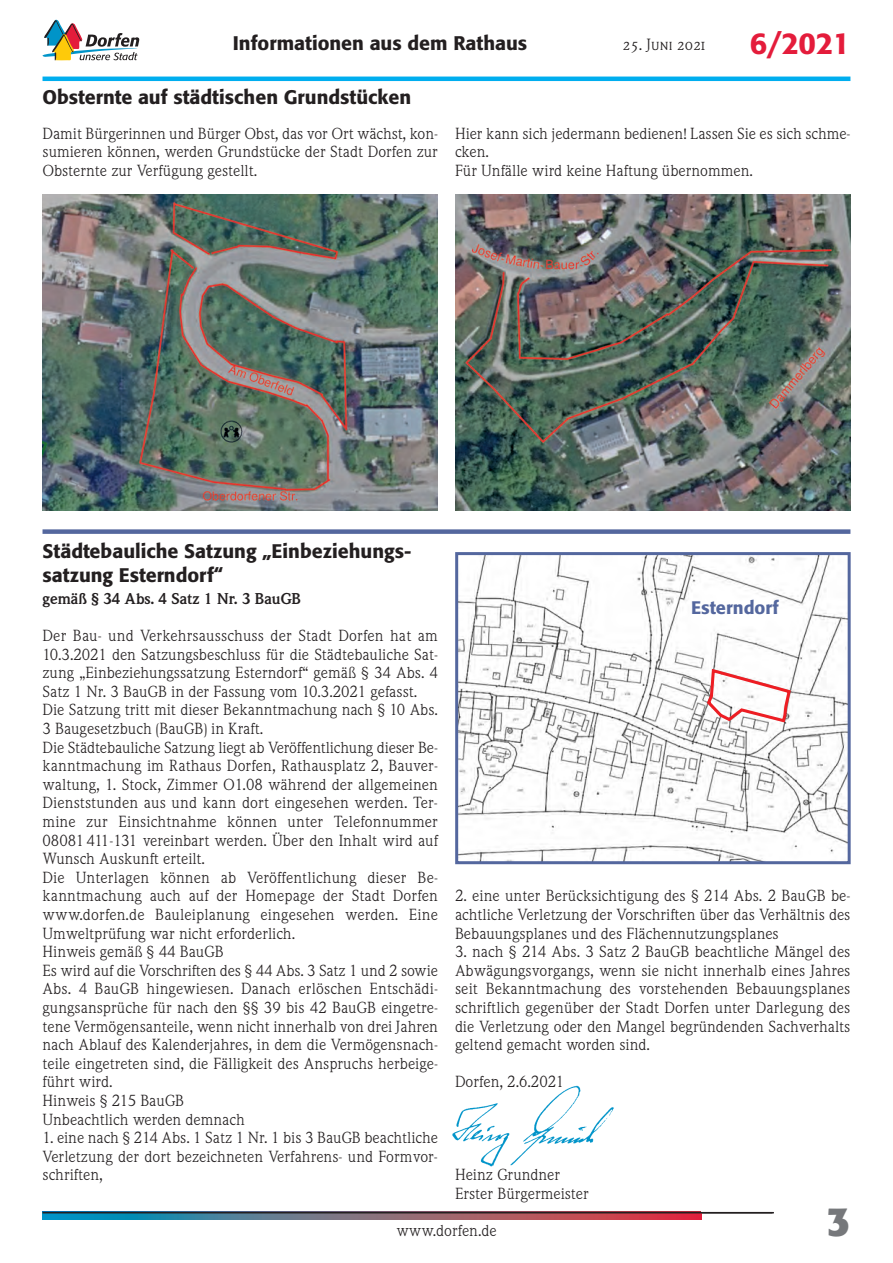
<style>
.page{position:relative;width:893px;height:1263px;background:#fff}
.page>*{position:absolute;margin:0;border:0;box-sizing:border-box;transform-origin:0 0}
.t1{font:700 40.5px "Formata";color:#76787b}
.t2{font:500 30px "Formata";color:#e41c3b}
.t3{font:500 19.5px/24px "Formata";color:#231f20}
.t4{font:500 18px "Formata";color:#54679e}
.t5{font:15px/18.6px "Weidemann SB";color:#231f20;text-align:justify}
.t6{font:700 15px "Weidemann SB";color:#231f20}
.t7{font:15px "Weidemann SB Caps";color:#231f20}
</style>
<div class="page">
<svg style="left:43px;top:20px;width:96px;height:40px"></svg>
<hr style="left:43px;top:1212px;width:731px;height:1px;background:#231f20">
<svg style="left:43px;top:1213px;width:658px;height:6px;background:#726477"></svg>
<hr style="left:43px;top:77px;width:807px;height:4px;background:#00aeef">
<img style="left:43px;top:194px;width:395px;height:317px">
<img style="left:455px;top:195px;width:395px;height:316px">
<div style="left:43px;top:529px;width:807px;height:5px;background:#54679e"></div>
<img style="left:459px;top:556px;width:388px;height:304px">
<div style="left:455px;top:552px;width:396px;height:312px;border:3px solid #54679e"></div>
<svg style="left:707px;top:669px;width:84px;height:53px"></svg>
<img style="left:452px;top:1085px;width:162px;height:82px">
<p class="t7" style="left:623px;top:36px;width:84px">25. Juni 2021</p>
<h2 class="t2" style="left:750px;top:30px;width:102px">6/2021</h2>
<h3 class="t3" style="left:233px;top:33px;width:296px">Informationen aus dem Rathaus</h3>
<h3 class="t3" style="left:43px;top:87px;width:370px">Obsternte auf städtischen Grundstücken</h3>
<p class="t5" style="left:43px;top:124px;width:397px">Damit Bürgerinnen und Bürger Obst, das vor Ort wächst, kon&shy;sumieren können, werden Grundstücke der Stadt Dorfen zur Obsternte zur Verfügung gestellt.</p>
<p class="t5" style="left:455px;top:124px;width:397px;text-align:left">Hier kann sich jedermann bedienen! Lassen Sie es sich schme&shy;cken.<br>Für Unfälle wird keine Haftung übernommen.</p>
<h3 class="t3" style="left:43px;top:540px;width:370px">Städtebauliche Satzung „Einbeziehungs&shy;satzung Esterndorf“</h3>
<p class="t6" style="left:43px;top:590px;width:260px">gemäß § 34 Abs. 4 Satz 1 Nr. 3 BauGB</p>
<p class="t5" style="left:42px;top:626px;width:397px;text-align:left">Der Bau- und Verkehrsausschuss der Stadt Dorfen hat am 10.3.2021 den Satzungsbeschluss für die Städtebauliche Sat&shy;zung „Einbeziehungssatzung Esterndorf“ gemäß § 34 Abs. 4<br>Satz 1 Nr. 3 BauGB in der Fassung vom 10.3.2021 gefasst.<br>Die Satzung tritt mit dieser Bekanntmachung nach § 10 Abs.<br>3 Baugesetzbuch (BauGB) in Kraft.<br>Die Städtebauliche Satzung liegt ab Veröffentlichung dieser Be&shy;kanntmachung im Rathaus Dorfen, Rathausplatz 2, Bauver&shy;waltung, 1. Stock, Zimmer O1.08 während der allgemeinen Dienststunden aus und kann dort eingesehen werden. Ter&shy;mine zur Einsichtnahme können unter Telefonnummer 08081 411-131 vereinbart werden. Über den Inhalt wird auf Wunsch Auskunft erteilt.<br>Die Unterlagen können ab Veröffentlichung dieser Be - kanntmachung auch auf der Homepage der Stadt Dorfen www.dorfen.de Bauleiplanung eingesehen werden. Eine Umweltprüfung war nicht erforderlich.<br>Hinweis gemäß § 44 BauGB<br>Es wird auf die Vorschriften des § 44 Abs. 3 Satz 1 und 2 sowie Abs. 4 BauGB hingewiesen. Danach erlöschen Entschädi&shy;gungsansprüche für nach den §§ 39 bis 42 BauGB eingetre&shy;tene Vermögensanteile, wenn nicht innerhalb von drei Jahren nach Ablauf des Kalenderjahres, in dem die Vermögensnach&shy;teile eingetreten sind, die Fälligkeit des Anspruchs herbeige&shy;führt wird.<br>Hinweis § 215 BauGB<br>Unbeachtlich werden demnach</p>
<p class="t5" style="left:43px;top:1129px;width:397px">1. eine nach § 214 Abs. 1 Satz 1 Nr. 1 bis 3 BauGB beachtliche Verletzung der dort bezeichneten Verfahrens- und Formvor&shy;schriften,</p>
<p class="t4" style="left:691px;top:600px;width:89px">Esterndorf</p>
<p class="t5" style="left:455px;top:887px;width:397px">2. eine unter Berücksichtigung des § 214 Abs. 2 BauGB be&shy;achtliche Verletzung der Vorschriften über das Verhältnis des Bebauungsplanes und des Flächennutzungsplanes</p>
<p class="t5" style="left:455px;top:943px;width:397px">3. nach § 214 Abs. 3 Satz 2 BauGB beachtliche Mängel des Abwägungsvorgangs, wenn sie nicht innerhalb eines Jahres seit Bekanntmachung des vorstehenden Bebauungsplanes schriftlich gegenüber der Stadt Dorfen unter Darlegung des die Verletzung oder den Mangel begründenden Sachverhalts geltend gemacht worden sind.</p>
<p class="t5" style="left:455px;top:1073px;width:111px">Dorfen, 2.6.2021</p>
<p class="t5" style="left:455px;top:1166px;width:135px">Heinz Grundner<br>Erster Bürgermeister</p>
<p class="t5" style="left:396px;top:1222px;width:102px">www.dorfen.de</p>
<h1 class="t1" style="left:827px;top:1204px;width:25px">3</h1>
</div>
